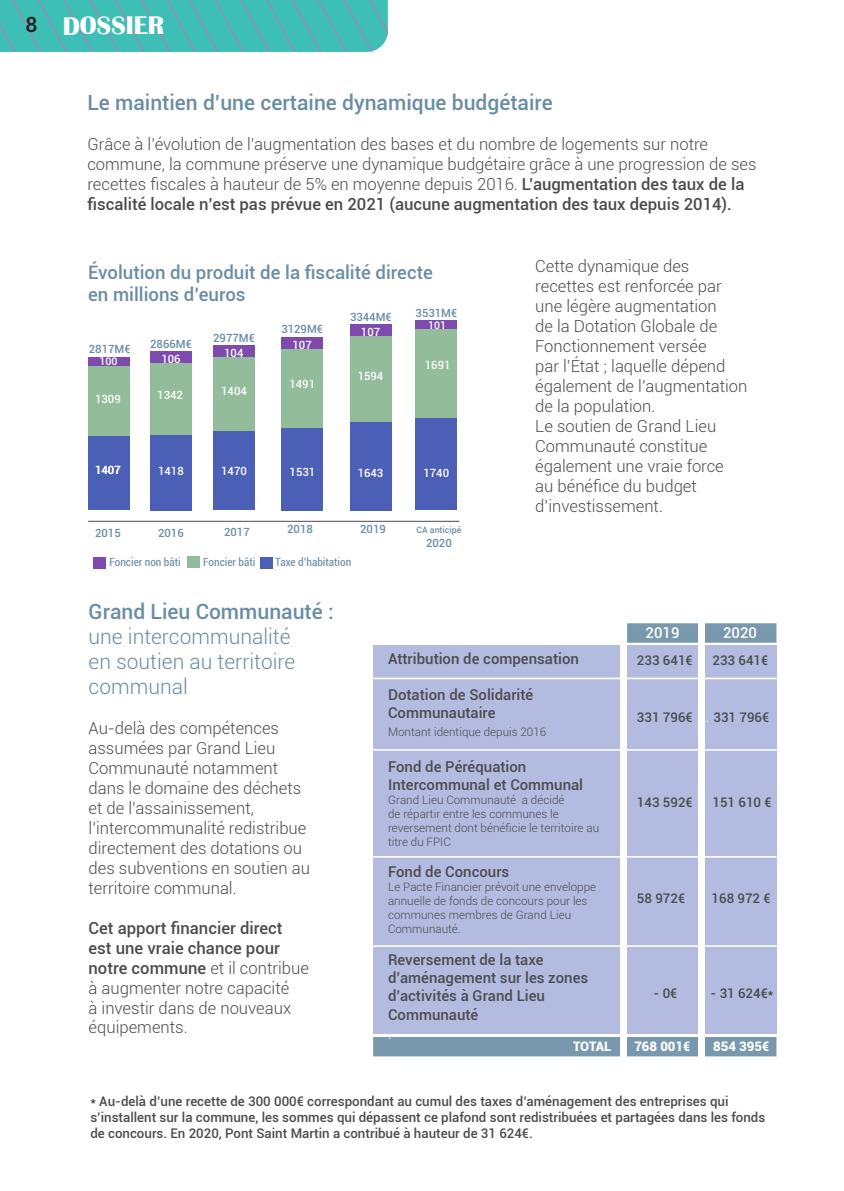
<style>
.page{position:relative;width:844px;height:1191px;background:#fff}
.page>*{position:absolute;margin:0;border:0;box-sizing:border-box;transform-origin:0 0}
.t1{font:700 26.25px "Britannic";color:#fff}
.t2{font:500 21px "Roboto";color:#698da5}
.t3{font:300 21px/25.2px "Roboto";color:#698da5}
.t4{font:500 18.55px/22.4px "Roboto";color:#698da5}
.t5{font:300 16.62px/19.9px "Roboto";color:#4b4c4d}
.t6{font:300 15.75px "Roboto";color:#fff}
.t7{font:500 14.88px/18.2px "Roboto";color:#4b4c4d}
.t8{font:500 14.88px "Roboto";color:#fff}
.t9{font:500 13.3px/15.9px "Roboto";color:#4b4c4d}
.t10{font:900 13.12px "Roboto";color:#fff}
.t11{font:300 11.55px/14px "Roboto";color:#4b4c4d}
.t12{font:500 11.38px "Roboto";color:#698da5}
.t13{font:500 11.38px "Roboto";color:#fff}
.t14{font:condensed 11.38px "Roboto";color:#698da5}
.t15{font:500 10.5px "Roboto";color:#fff}
.t16{font:500 8.75px "Roboto";color:#698da5}
.s1{font-family:"Roboto";font-weight:500;font-size:21px;color:#231f20}
.s2{font-weight:500}
.s3{font-weight:300;font-size:15.75px;color:#fff}
</style>
<div class="page">
<div style="left:627px;top:623px;width:149px;height:19px;background:#7898ae;border:2px solid #698da5"></div>
<div style="left:373px;top:1037px;width:403px;height:19px;background:#7898ae"></div>
<div style="left:88px;top:435px;width:42px;height:75px;background:#4b5fb6"></div>
<div style="left:150px;top:434px;width:42px;height:76px;background:#4b5fb6"></div>
<div style="left:213px;top:431px;width:42px;height:79px;background:#4b5fb6"></div>
<div style="left:281px;top:427px;width:42px;height:83px;background:#4b5fb6"></div>
<div style="left:350px;top:422px;width:41px;height:88px;background:#4b5fb6"></div>
<div style="left:415px;top:416px;width:42px;height:94px;background:#4b5fb6"></div>
<div style="left:415px;top:327px;width:42px;height:90px;background:#93bc9a"></div>
<div style="left:350px;top:335px;width:41px;height:87px;background:#93bc9a"></div>
<div style="left:281px;top:348px;width:42px;height:79px;background:#93bc9a"></div>
<div style="left:213px;top:356px;width:42px;height:75px;background:#93bc9a"></div>
<div style="left:150px;top:362px;width:42px;height:72px;background:#93bc9a"></div>
<div style="left:88px;top:364px;width:42px;height:72px;background:#93bc9a"></div>
<div style="left:350px;top:324px;width:41px;height:11px;background:#7e4aae"></div>
<div style="left:281px;top:337px;width:42px;height:11px;background:#7e4aae"></div>
<div style="left:213px;top:346px;width:42px;height:11px;background:#7e4aae"></div>
<div style="left:150px;top:352px;width:42px;height:11px;background:#7e4aae"></div>
<div style="left:88px;top:357px;width:42px;height:8px;background:#7e4aae"></div>
<div style="left:415px;top:320px;width:42px;height:9px;background:#7e4aae"></div>
<div style="left:93px;top:557px;width:12px;height:11px;background:#7e4aae"></div>
<div style="left:188px;top:556px;width:12px;height:12px;background:#93bc9a"></div>
<div style="left:260px;top:557px;width:12px;height:11px;background:#4b5fb6"></div>
<hr style="left:88px;top:521px;width:371px;height:1px;background:#4b4c4d">
<div style="left:373px;top:645px;width:403px;height:388px;background:#b3bbe0"></div>
<div style="left:620px;top:623px;width:7px;height:433px;background:#fff"></div>
<div style="left:698px;top:598px;width:6px;height:461px;background:#fff"></div>
<hr style="left:373px;top:677px;width:403px;height:2px;background:#fff">
<hr style="left:373px;top:749px;width:403px;height:1px;background:#fff">
<hr style="left:373px;top:856px;width:403px;height:1px;background:#fff">
<hr style="left:373px;top:945px;width:403px;height:2px;background:#fff">
<svg style="left:0;top:0;width:388px;height:52px;background:#45bbb5"></svg>
<h1 class="t1" style="left:64px;top:10px;width:186px">VIE MUNICIPALE</h1>
<h1 class="t1" style="left:28px;top:11px;width:138px"><span class="s1">8</span> DOSSIER</h1>
<p class="t2" style="left:87px;top:88px;width:466px">Le maintien d’une certaine dynamique budgétaire</p>
<p class="t5" style="left:87px;top:134px;width:670px">Grâce à l’évolution de l’augmentation des bases et du nombre de logements sur notre commune, la commune préserve une dynamique budgétaire grâce à une progression de ses recettes fiscales à hauteur de 5% en moyenne depuis 2016. <span class="s2">L’augmentation des taux de la fiscalité locale n’est pas prévue en 2021 (aucune augmentation des taux depuis 2014).</span></p>
<p class="t4" style="left:88px;top:260px;width:346px">Évolution du produit de la fiscalité directe en millions d’euros</p>
<p class="t12" style="left:281px;top:321px;width:43px">3129M€</p>
<p class="t12" style="left:350px;top:309px;width:43px">3344M€</p>
<p class="t12" style="left:415px;top:305px;width:43px">3531M€</p>
<p class="t15" style="left:428px;top:318px;width:19px">101</p>
<p class="t13" style="left:361px;top:324px;width:21px">107</p>
<p class="t12" style="left:213px;top:329px;width:43px">2977M€</p>
<p class="t12" style="left:150px;top:336px;width:43px">2866M€</p>
<p class="t13" style="left:292px;top:337px;width:21px">107</p>
<p class="t12" style="left:89px;top:341px;width:43px">2817M€</p>
<p class="t13" style="left:224px;top:345px;width:21px">104</p>
<p class="t15" style="left:100px;top:354px;width:19px">100</p>
<p class="t13" style="left:161px;top:351px;width:21px">106</p>
<p class="t13" style="left:425px;top:357px;width:27px">1691</p>
<p class="t13" style="left:95px;top:391px;width:27px">1309</p>
<p class="t13" style="left:157px;top:386px;width:27px">1342</p>
<p class="t13" style="left:221px;top:383px;width:27px">1404</p>
<p class="t13" style="left:289px;top:375px;width:27px">1491</p>
<p class="t13" style="left:357px;top:367px;width:27px">1594</p>
<p class="t13" style="left:95px;top:462px;width:27px">1407</p>
<p class="t13" style="left:158px;top:463px;width:27px">1418</p>
<p class="t13" style="left:221px;top:463px;width:27px">1470</p>
<p class="t13" style="left:289px;top:464px;width:27px">1531</p>
<p class="t13" style="left:357px;top:465px;width:27px">1643</p>
<p class="t13" style="left:423px;top:465px;width:27px">1740</p>
<p class="t12" style="left:95px;top:525px;width:27px">2015</p>
<p class="t12" style="left:158px;top:525px;width:27px">2016</p>
<p class="t12" style="left:224px;top:524px;width:27px">2017</p>
<p class="t12" style="left:287px;top:521px;width:27px">2018</p>
<p class="t12" style="left:360px;top:521px;width:27px">2019</p>
<p class="t16" style="left:416px;top:524px;width:46px">CA anticipé</p>
<p class="t12" style="left:426px;top:534px;width:27px">2020</p>
<p class="t14" style="left:109px;top:554px;width:73px">Foncier non bâti</p>
<p class="t14" style="left:203px;top:554px;width:54px">Foncier bâti</p>
<p class="t14" style="left:275px;top:554px;width:77px">Taxe d’habitation</p>
<p class="t5" style="left:535px;top:256px;width:214px">Cette dynamique des recettes est renforcée par une légère augmentation<br>de la Dotation Globale de<br>Fonctionnement versée<br>par l’État ; laquelle dépend également de l’augmentation de la population.<br>Le soutien de Grand Lieu<br>Communauté constitue également une vraie force<br>au bénéfice du budget d’investissement.</p>
<p class="t2" style="left:89px;top:596px;width:246px">Grand Lieu Communauté :</p>
<p class="t3" style="left:89px;top:623px;width:208px">une intercommunalité en soutien au territoire communal</p>
<p class="t5" style="left:89px;top:717px;width:223px">Au-delà des compétences assumées par Grand Lieu<br>Communauté notamment dans le domaine des déchets et de l’assainissement, l’intercommunalité redistribue directement des dotations ou des subventions en soutien au territoire communal.</p>
<p class="t5" style="left:89px;top:917px;width:222px"><span class="s2">Cet apport financier direct est une vraie chance pour notre commune</span> et il contribue à augmenter notre capacité<br>à investir dans de nouveaux équipements.</p>
<p class="t7" style="left:388px;top:649px;width:192px">Attribution de compensation</p>
<p class="t7" style="left:388px;top:685px;width:147px">Dotation de Solidarité<br>Communautaire</p>
<p class="t11" style="left:388px;top:724px;width:160px">Montant identique depuis 2016</p>
<p class="t7" style="left:388px;top:757px;width:196px">Fond de Péréquation<br>Intercommunal et Communal</p>
<p class="t11" style="left:388px;top:792px;width:212px">Grand Lieu Communauté a décidé<br>de répartir entre les communes le reversement dont bénéficie le territoire au titre du FPIC</p>
<p class="t7" style="left:388px;top:862px;width:123px">Fond de Concours</p>
<p class="t11" style="left:388px;top:880px;width:209px">Le Pacte Financier prévoit une enveloppe annuelle de fonds de concours pour les communes membres de Grand Lieu<br>Communauté.</p>
<p class="t7" style="left:388px;top:950px;width:202px">Reversement de la taxe d’aménagement sur les zones d’activités à Grand Lieu<br>Communauté</p>
<p class="t6" style="left:388px;top:1022px;width:5px">.</p>
<p class="t8" style="left:645px;top:622px;width:35px">2019</p>
<p class="t8" style="left:723px;top:622px;width:35px">2020</p>
<p class="t9" style="left:636px;top:652px;width:57px">233 641€</p>
<p class="t9" style="left:712px;top:652px;width:57px">233 641€</p>
<p class="t9" style="left:636px;top:708px;width:134px">331 796€ <span class="s3">.</span> 331 796€</p>
<p class="t9" style="left:636px;top:794px;width:57px">143 592€</p>
<p class="t9" style="left:712px;top:794px;width:60px">151 610 €</p>
<p class="t9" style="left:636px;top:889px;width:50px">58 972€</p>
<p class="t9" style="left:711px;top:889px;width:60px">168 972 €</p>
<p class="t9" style="left:653px;top:985px;width:25px">- 0€</p>
<p class="t9" style="left:710px;top:985px;width:64px">- 31 624€*</p>
<p class="t10" style="left:573px;top:1036px;width:40px">TOTAL</p>
<p class="t10" style="left:634px;top:1036px;width:57px">768 001€</p>
<p class="t10" style="left:713px;top:1036px;width:57px">854 395€</p>
<p class="t9" style="left:90px;top:1093px;width:676px">* Au-delà d’une recette de 300 000€ correspondant au cumul des taxes d’aménagement des entreprises qui s’installent sur la commune, les sommes qui dépassent ce plafond sont redistribuées et partagées dans les fonds de concours. En 2020, Pont Saint Martin a contribué à hauteur de 31 624€.</p>
</div>
